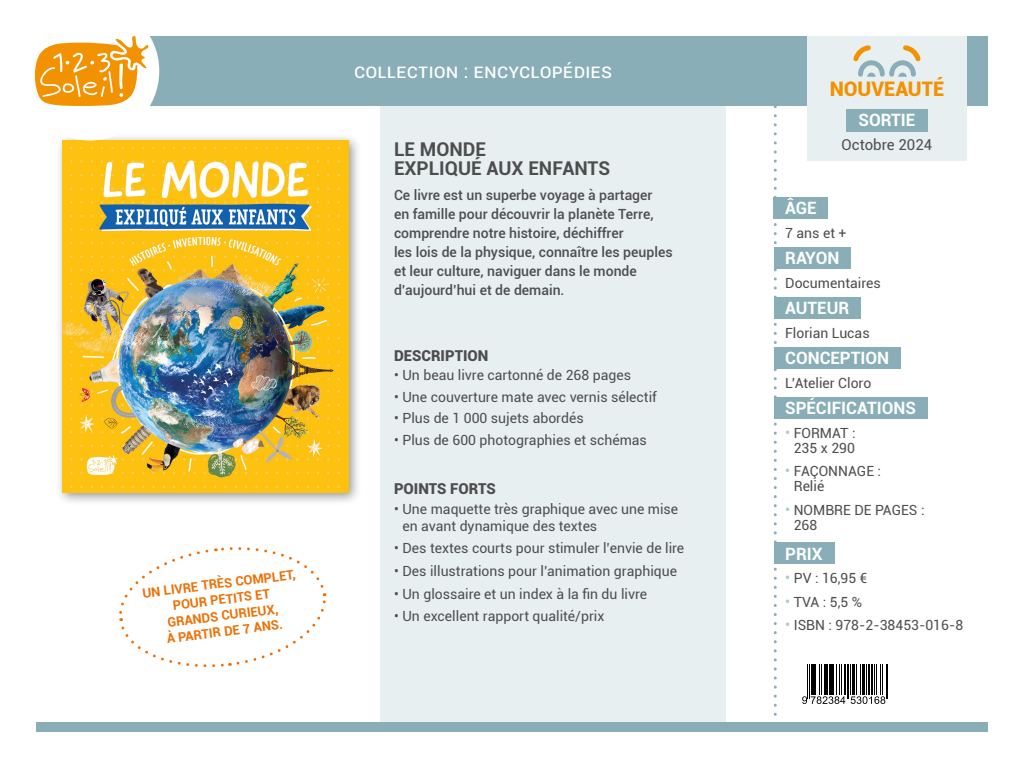
<style>
.page{position:relative;width:1024px;height:768px;background:#fff}
.page>*{position:absolute;margin:0;border:0;box-sizing:border-box;transform-origin:0 0}
.collection-bandeau{font:20px "Roboto";color:#fff}
.t1{font:900 20px "Roboto";color:#f39200}
.titre_album{font:700 19px/19px "Roboto";color:#4d4d4d}
.titre_age_rayon_illustrateur_spécificati{font:700 17px "Roboto";color:#fff}
.description_points_forts{font:900 15px "Roboto";color:#4d4d4d}
.mois_année{font:15px "Roboto";color:#4d4d4d}
.texte_âge_rayon_illustrateur_spéc_prix{font:14px/15px "Roboto";color:#4d4d4d}
.résumé_du_livre{font:500 14px/19px "Roboto";color:#4d4d4d}
.titre_bulle{font:700 13px/16px "Roboto";color:#ed7004;text-align:center}
.s1{font-size:15px;color:#acc6cd}
</style>
<div class="page">
<div style="left:55px;top:133px;width:307px;height:373px;background:#000;opacity:.42"></div>
<img style="left:62px;top:140px;width:287px;height:352px">
<hr style="left:808px;top:664px;width:1px;height:35px;background:#000">
<hr style="left:809px;top:664px;width:1px;height:35px;background:#000">
<hr style="left:811px;top:664px;width:2px;height:31px;background:#000">
<hr style="left:815px;top:664px;width:1px;height:31px;background:#000">
<hr style="left:819px;top:664px;width:1px;height:31px;background:#000">
<hr style="left:821px;top:664px;width:1px;height:31px;background:#000">
<hr style="left:824px;top:664px;width:1px;height:31px;background:#000">
<hr style="left:826px;top:664px;width:2px;height:31px;background:#000">
<hr style="left:829px;top:664px;width:3px;height:31px;background:#000">
<hr style="left:833px;top:664px;width:1px;height:31px;background:#000">
<hr style="left:837px;top:664px;width:1px;height:31px;background:#000">
<hr style="left:839px;top:664px;width:1px;height:31px;background:#000">
<svg style="left:802px;top:696px;width:43px;height:8px"></svg>
<hr style="left:841px;top:664px;width:1px;height:31px;background:#000">
<hr style="left:844px;top:664px;width:2px;height:31px;background:#000">
<hr style="left:847px;top:664px;width:1px;height:35px;background:#000">
<hr style="left:849px;top:664px;width:1px;height:35px;background:#000">
<hr style="left:850px;top:664px;width:1px;height:31px;background:#000">
<hr style="left:853px;top:664px;width:2px;height:31px;background:#000">
<hr style="left:856px;top:664px;width:1px;height:31px;background:#000">
<hr style="left:860px;top:664px;width:1px;height:31px;background:#000">
<hr style="left:862px;top:664px;width:2px;height:31px;background:#000">
<hr style="left:866px;top:664px;width:1px;height:31px;background:#000">
<hr style="left:868px;top:664px;width:2px;height:31px;background:#000">
<hr style="left:871px;top:664px;width:2px;height:31px;background:#000">
<hr style="left:874px;top:664px;width:1px;height:31px;background:#000">
<hr style="left:876px;top:664px;width:1px;height:31px;background:#000">
<svg style="left:851px;top:696px;width:34px;height:8px"></svg>
<hr style="left:880px;top:664px;width:1px;height:31px;background:#000">
<hr style="left:883px;top:664px;width:1px;height:31px;background:#000">
<hr style="left:886px;top:664px;width:1px;height:35px;background:#000">
<hr style="left:888px;top:664px;width:1px;height:35px;background:#000">
<div style="left:380px;top:106px;width:346px;height:616px;background:#e7eff1"></div>
<div style="left:36px;top:36px;width:952px;height:70px;background:#89aeb7"></div>
<div style="left:36px;top:722px;width:952px;height:10px;background:#89aeb7"></div>
<div style="left:20px;top:2px;width:139px;height:138px;background:#fff;border-radius:50%"></div>
<svg style="left:774px;top:107px;width:3px;height:609px"></svg>
<div style="left:774px;top:197px;width:54px;height:21px;background:#89aeb7"></div>
<div style="left:774px;top:247px;width:77px;height:21px;background:#89aeb7"></div>
<div style="left:774px;top:297px;width:87px;height:21px;background:#89aeb7"></div>
<div style="left:774px;top:347px;width:127px;height:21px;background:#89aeb7"></div>
<div style="left:774px;top:397px;width:153px;height:21px;background:#89aeb7"></div>
<div style="left:774px;top:543px;width:60px;height:21px;background:#89aeb7"></div>
<svg style="left:119px;top:547px;width:208px;height:120px"></svg>
<svg style="left:35px;top:36px;width:114px;height:70px"></svg>
<div style="left:807px;top:36px;width:160px;height:124px;background:#e7eff1"></div>
<svg style="left:853px;top:45px;width:68px;height:32px"></svg>
<div style="left:846px;top:109px;width:82px;height:22px;background:#89aeb7"></div>
<p class="titre_bulle" style="left:141px;top:585px;width:156px;rotate:-7deg">UN LIVRE TRÈS COMPLET,<br>POUR PETITS ET<br>GRANDS CURIEUX,</p>
<p class="titre_bulle" style="left:166px;top:630px;width:118px;rotate:-7deg">À PARTIR DE 7 ANS.</p>
<p class="collection-bandeau" style="left:354px;top:57px;width:260px">Collection : Encyclopédies</p>
<p class="titre_album" style="left:394px;top:139px;width:218px">LE MONDE<br>EXPLIQUÉ AUX ENFANTS</p>
<p class="résumé_du_livre" style="left:394px;top:185px;width:280px">Ce livre est un superbe voyage à partager<br>en famille pour découvrir la planète Terre, comprendre notre histoire, déchiffrer<br>les lois de la physique, connaître les peuples et leur culture, naviguer dans le monde d’aujourd’hui et de demain.</p>
<p class="description_points_forts" style="left:394px;top:345px;width:96px">DESCRIPTION</p>
<p class="texte_âge_rayon_illustrateur_spéc_prix" style="left:394px;top:367px;width:239px">• Un beau livre cartonné de 268 pages</p>
<p class="texte_âge_rayon_illustrateur_spéc_prix" style="left:394px;top:389px;width:264px">• Une couverture mate avec vernis sélectif</p>
<p class="texte_âge_rayon_illustrateur_spéc_prix" style="left:394px;top:410px;width:191px">• Plus de 1 000 sujets abordés</p>
<p class="texte_âge_rayon_illustrateur_spéc_prix" style="left:394px;top:432px;width:254px">• Plus de 600 photographies et schémas</p>
<p class="description_points_forts" style="left:394px;top:478px;width:103px">POINTS FORTS</p>
<p class="texte_âge_rayon_illustrateur_spéc_prix" style="left:403px;top:500px;width:277px;line-height:17px;text-indent:-9px">• Une maquette très graphique avec une mise en avant dynamique des textes</p>
<p class="texte_âge_rayon_illustrateur_spéc_prix" style="left:394px;top:540px;width:292px">• Des textes courts pour stimuler l’envie de lire</p>
<p class="texte_âge_rayon_illustrateur_spéc_prix" style="left:394px;top:563px;width:285px">• Des illustrations pour l’animation graphique</p>
<p class="texte_âge_rayon_illustrateur_spéc_prix" style="left:394px;top:586px;width:255px">• Un glossaire et un index à la fin du livre</p>
<p class="texte_âge_rayon_illustrateur_spéc_prix" style="left:394px;top:608px;width:212px">• Un excellent rapport qualité/prix</p>
<p class="t1" style="left:830px;top:75px;width:116px">NOUVEAUTÉ</p>
<p class="titre_age_rayon_illustrateur_spécificati" style="left:859px;top:108px;width:58px">SORTIE</p>
<p class="mois_année" style="left:842px;top:135px;width:92px">Octobre 2024</p>
<p class="titre_age_rayon_illustrateur_spécificati" style="left:785px;top:196px;width:33px">ÂGE</p>
<p class="texte_âge_rayon_illustrateur_spéc_prix" style="left:785px;top:225px;width:63px">7 ans et +</p>
<p class="titre_age_rayon_illustrateur_spécificati" style="left:785px;top:246px;width:56px">RAYON</p>
<p class="texte_âge_rayon_illustrateur_spéc_prix" style="left:785px;top:275px;width:97px">Documentaires</p>
<p class="titre_age_rayon_illustrateur_spécificati" style="left:785px;top:296px;width:66px">AUTEUR</p>
<p class="texte_âge_rayon_illustrateur_spéc_prix" style="left:785px;top:325px;width:86px">Florian Lucas</p>
<p class="titre_age_rayon_illustrateur_spécificati" style="left:785px;top:346px;width:106px">CONCEPTION</p>
<p class="texte_âge_rayon_illustrateur_spéc_prix" style="left:785px;top:375px;width:88px">L’Atelier Cloro</p>
<p class="titre_age_rayon_illustrateur_spécificati" style="left:785px;top:396px;width:132px">SPÉCIFICATIONS</p>
<p class="texte_âge_rayon_illustrateur_spéc_prix" style="left:785px;top:425px;width:72px;text-align:center"><span class="s1">•</span> FORMAT :<br>235 x 290</p>
<p class="texte_âge_rayon_illustrateur_spéc_prix" style="left:794px;top:463px;width:89px;text-indent:-9px"><span class="s1">•</span> FAÇONNAGE :<br>Relié</p>
<p class="texte_âge_rayon_illustrateur_spéc_prix" style="left:794px;top:502px;width:132px;text-indent:-9px"><span class="s1">•</span> NOMBRE DE PAGES :<br>268</p>
<p class="titre_age_rayon_illustrateur_spécificati" style="left:785px;top:542px;width:39px">PRIX</p>
<p class="texte_âge_rayon_illustrateur_spéc_prix" style="left:785px;top:570px;width:84px"><span class="s1">•</span> PV : 16,95 €</p>
<p class="texte_âge_rayon_illustrateur_spéc_prix" style="left:785px;top:594px;width:78px"><span class="s1">•</span> TVA : 5,5 %</p>
<p class="texte_âge_rayon_illustrateur_spéc_prix" style="left:785px;top:617px;width:180px"><span class="s1">•</span> ISBN : 978-2-38453-016-8</p>
</div>
